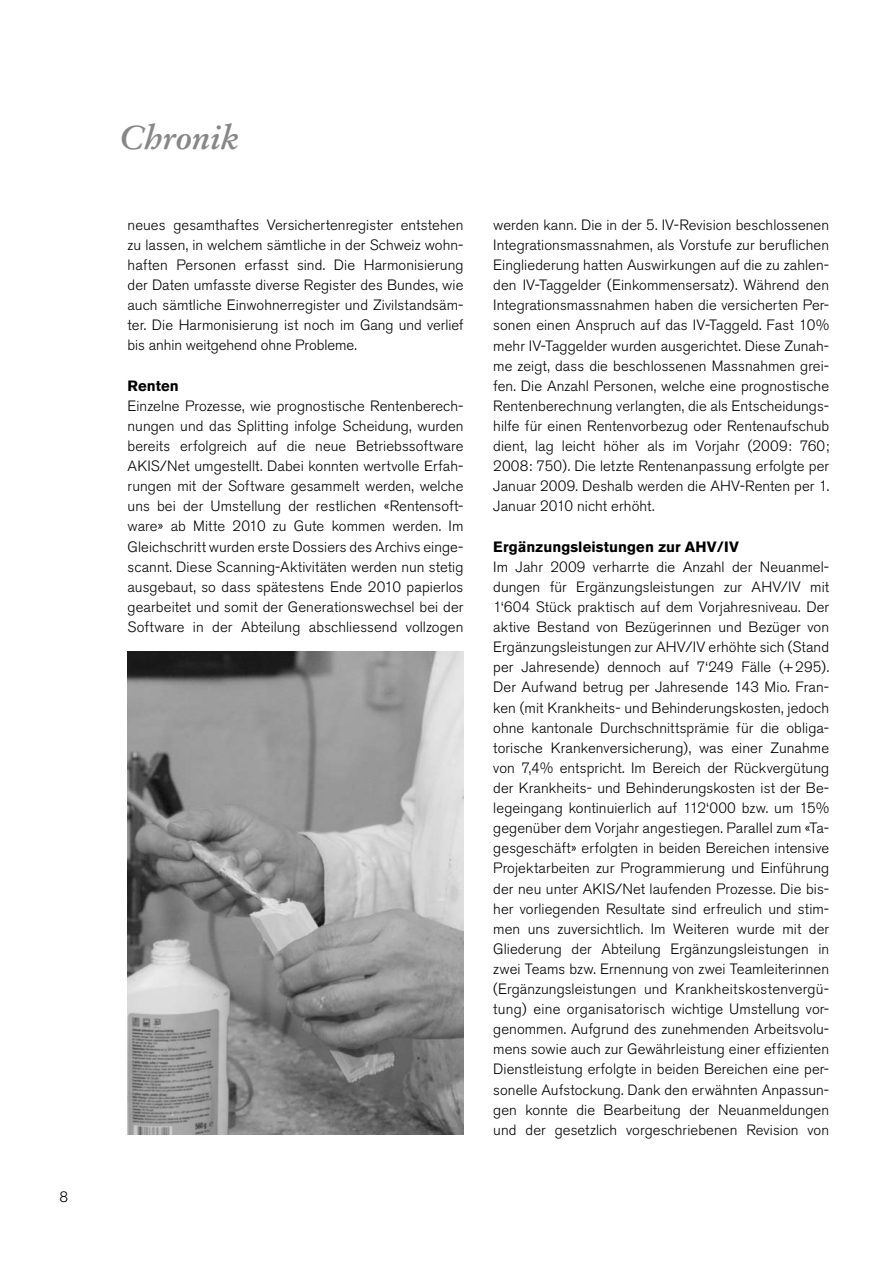
<style>
.page{position:relative;width:893px;height:1263px;background:#fff}
.page>*{position:absolute;margin:0;border:0;box-sizing:border-box;transform-origin:0 0}
.t1{font:italic 700 33px "Stempel Garamond";letter-spacing:-.005em;color:#868786}
.t2{font:300 14.85px/20.1px "Akzidenz Grotesk BE";color:#000;text-align:justify}
.t3{font:700 14.85px "Akzidenz Grotesk BE";letter-spacing:.005em;color:#000}
</style>
<div class="page">
<img style="left:128px;top:652px;width:335px;height:483px">
<p class="t2" style="left:60px;top:1187px;width:10px">8</p>
<h1 class="t1" style="left:119px;top:118px;width:122px">Chronik</h1>
<p class="t2" style="left:128px;top:215px;width:337px">neues gesamthaftes Versichertenregister entstehen zu lassen, in welchem sämtliche in der Schweiz wohn&shy;haften Personen erfasst sind. Die Harmonisierung der Daten umfasste diverse Register des Bundes, wie auch sämtliche Einwohnerregister und Zivilstandsäm&shy;ter. Die Harmonisierung ist noch im Gang und verlief bis anhin weitgehend ohne Probleme.</p>
<p class="t3" style="left:128px;top:377px;width:53px">Renten</p>
<p class="t2" style="left:128px;top:396px;width:337px">Einzelne Prozesse, wie prognostische Rentenberech&shy;nungen und das Splitting infolge Scheidung, wurden bereits erfolgreich auf die neue Betriebssoftware AKIS/Net umgestellt. Dabei konnten wertvolle Erfah&shy;rungen mit der Software gesammelt werden, welche uns bei der Umstellung der restlichen «Rentensoft&shy;ware» ab Mitte 2010 zu Gute kommen werden. Im Gleichschritt wurden erste Dossiers des Archivs einge&shy;scannt. Diese Scanning-Aktivitäten werden nun stetig ausgebaut, so dass spätestens Ende 2010 papierlos gearbeitet und somit der Generationswechsel bei der Software in der Abteilung abschliessend vollzogen</p>
<p class="t2" style="left:493px;top:215px;width:337px">werden kann. Die in der 5. IV-Revision beschlossenen Integrationsmassnahmen, als Vorstufe zur beruflichen Eingliederung hatten Auswirkungen auf die zu zahlen&shy;den IV-Taggelder (Einkommensersatz). Während den Integrationsmassnahmen haben die versicherten Per&shy;sonen einen Anspruch auf das IV-Taggeld. Fast 10% mehr IV-Taggelder wurden ausgerichtet. Diese Zunah&shy;me zeigt, dass die beschlossenen Massnahmen grei&shy;fen. Die Anzahl Personen, welche eine prognostische Rentenberechnung verlangten, die als Entscheidungs&shy;hilfe für einen Rentenvorbezug oder Rentenaufschub dient, lag leicht höher als im Vorjahr (2009: 760; 2008: 750). Die letzte Rentenanpassung erfolgte per Januar 2009. Deshalb werden die AHV-Renten per 1.<br>Januar 2010 nicht erhöht.</p>
<p class="t3" style="left:493px;top:538px;width:247px">Ergänzungsleistungen zur AHV/IV</p>
<p class="t2" style="left:493px;top:557px;width:337px">Im Jahr 2009 verharrte die Anzahl der Neuanmel&shy;dungen für Ergänzungsleistungen zur AHV/IV mit 1‘604 Stück praktisch auf dem Vorjahresniveau. Der aktive Bestand von Bezügerinnen und Bezüger von Ergänzungsleistungen zur AHV/IV erhöhte sich (Stand per Jahresende) dennoch auf 7‘249 Fälle (+295).<br>Der Aufwand betrug per Jahresende 143 Mio. Fran&shy;ken (mit Krankheits- und Behinderungskosten, jedoch ohne kantonale Durchschnittsprämie für die obliga&shy;torische Krankenversicherung), was einer Zunahme von 7,4% entspricht. Im Bereich der Rückvergütung der Krankheits- und Behinderungskosten ist der Be&shy;legeingang kontinuierlich auf 112‘000 bzw. um 15% gegenüber dem Vorjahr angestiegen. Parallel zum «Ta&shy;gesgeschäft» erfolgten in beiden Bereichen intensive Projektarbeiten zur Programmierung und Einführung der neu unter AKIS/Net laufenden Prozesse. Die bis&shy;her vorliegenden Resultate sind erfreulich und stim&shy;men uns zuversichtlich. Im Weiteren wurde mit der Gliederung der Abteilung Ergänzungsleistungen in zwei Teams bzw. Ernennung von zwei Teamleiterinnen (Ergänzungsleistungen und Krankheitskostenvergü&shy;tung) eine organisatorisch wichtige Umstellung vor&shy;genommen. Aufgrund des zunehmenden Arbeitsvolu&shy;mens sowie auch zur Gewährleistung einer effizienten Dienstleistung erfolgte in beiden Bereichen eine per&shy;sonelle Aufstockung. Dank den erwähnten Anpassun&shy;gen konnte die Bearbeitung der Neuanmeldungen und der gesetzlich vorgeschriebenen Revision von</p>
</div>
